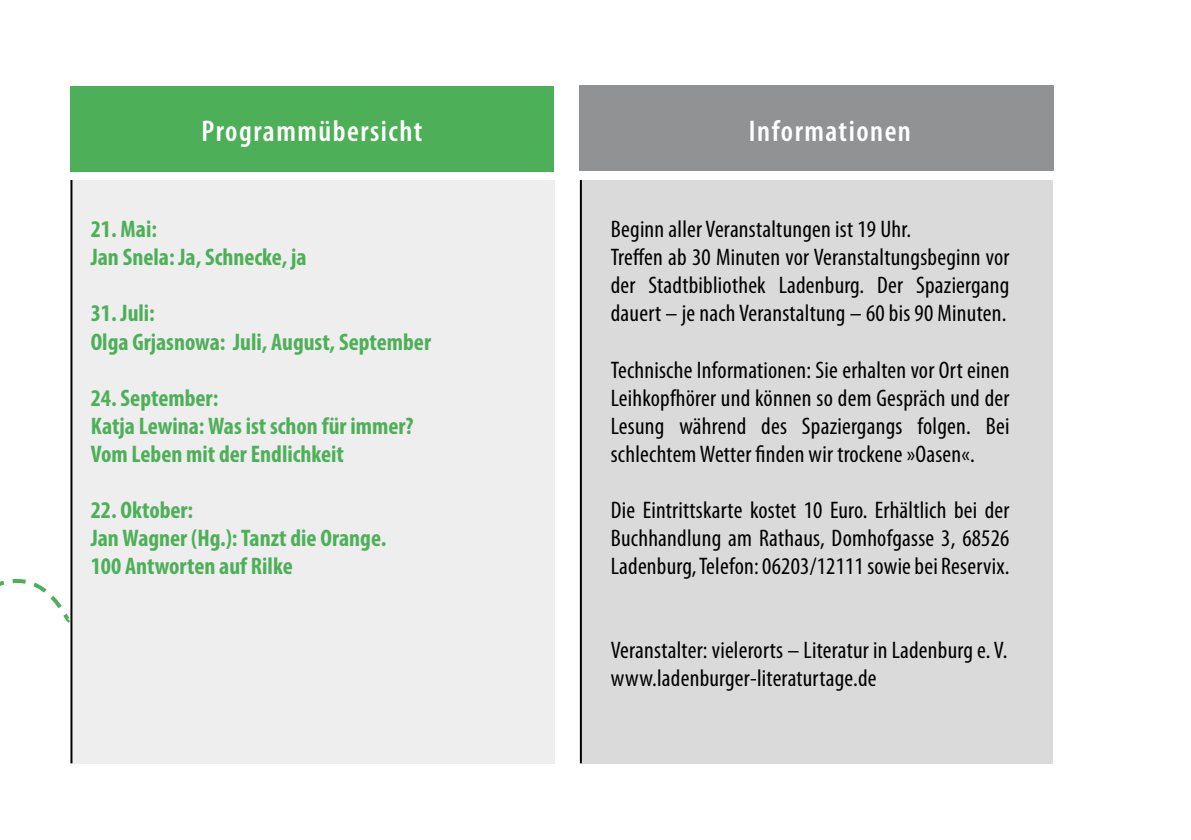
<style>
.page{position:relative;width:1191px;height:840px;background:#fff}
.page>*{position:absolute;margin:0;border:0;box-sizing:border-box;transform-origin:0 0}
.t1{font:600 condensed 30px "Myriad Pro";letter-spacing:.05em;color:#fff}
.t2{font:condensed 24px/28px "Myriad Pro";letter-spacing:.01em;color:#000}
.t3{font:700 condensed 24px/28px "Myriad Pro";color:#4db058}
</style>
<div class="page">
<svg style="left:0;top:578px;width:74px;height:186px"></svg>
<div style="left:70px;top:86px;width:483px;height:85px;background:#4db058"></div>
<div style="left:71px;top:180px;width:483px;height:583px;background:#eeedee"></div>
<div style="left:582px;top:180px;width:470px;height:583px;background:#d7d6d7"></div>
<hr style="left:70px;top:180px;width:2px;height:583px;background:#000">
<hr style="left:580px;top:180px;width:2px;height:583px;background:#000">
<div style="left:580px;top:85px;width:474px;height:85px;background:#919294"></div>
<p class="t1" style="left:201px;top:112px;width:222px">Programmübersicht</p>
<p class="t3" style="left:91px;top:215px;width:217px">21. Mai:<br>Jan Snela: Ja, Schnecke, ja</p>
<p class="t3" style="left:91px;top:299px;width:342px">31. Juli:<br>Olga Grjasnowa: Juli, August, September</p>
<p class="t3" style="left:91px;top:383px;width:324px">24. September:<br>Katja Lewina: Was ist schon für immer?<br>Vom Leben mit der Endlichkeit</p>
<p class="t3" style="left:91px;top:495px;width:297px">22. Oktober:<br>Jan Wagner (Hg.): Tanzt die Orange.<br>100 Antworten auf Rilke</p>
<p class="t1" style="left:749px;top:112px;width:163px">Informationen</p>
<p class="t2" style="left:611px;top:215px;width:400px">Beginn aller Veranstaltungen ist 19 Uhr.<br>Treffen ab 30 Minuten vor Veranstaltungsbeginn vor der Stadtbibliothek Ladenburg. Der Spaziergang dauert – je nach Veranstaltung – 60 bis 90 Minuten.</p>
<p class="t2" style="left:611px;top:355px;width:400px;text-align:justify">Technische Informationen: Sie erhalten vor Ort einen Leihkopfhörer und können so dem Gespräch und der Lesung während des Spaziergangs folgen. Bei schlechtem Wetter finden wir trockene »Oasen«.</p>
<p class="t2" style="left:611px;top:495px;width:400px;text-align:justify">Die Eintrittskarte kostet 10 Euro. Erhältlich bei der Buchhandlung am Rathaus, Domhofgasse 3, 68526<br>Ladenburg, Telefon: 06203/12111 sowie bei Reservix.</p>
<p class="t2" style="left:611px;top:635px;width:398px">Veranstalter: vielerorts – Literatur in Ladenburg e. V. www.ladenburger-literaturtage.de</p>
</div>
